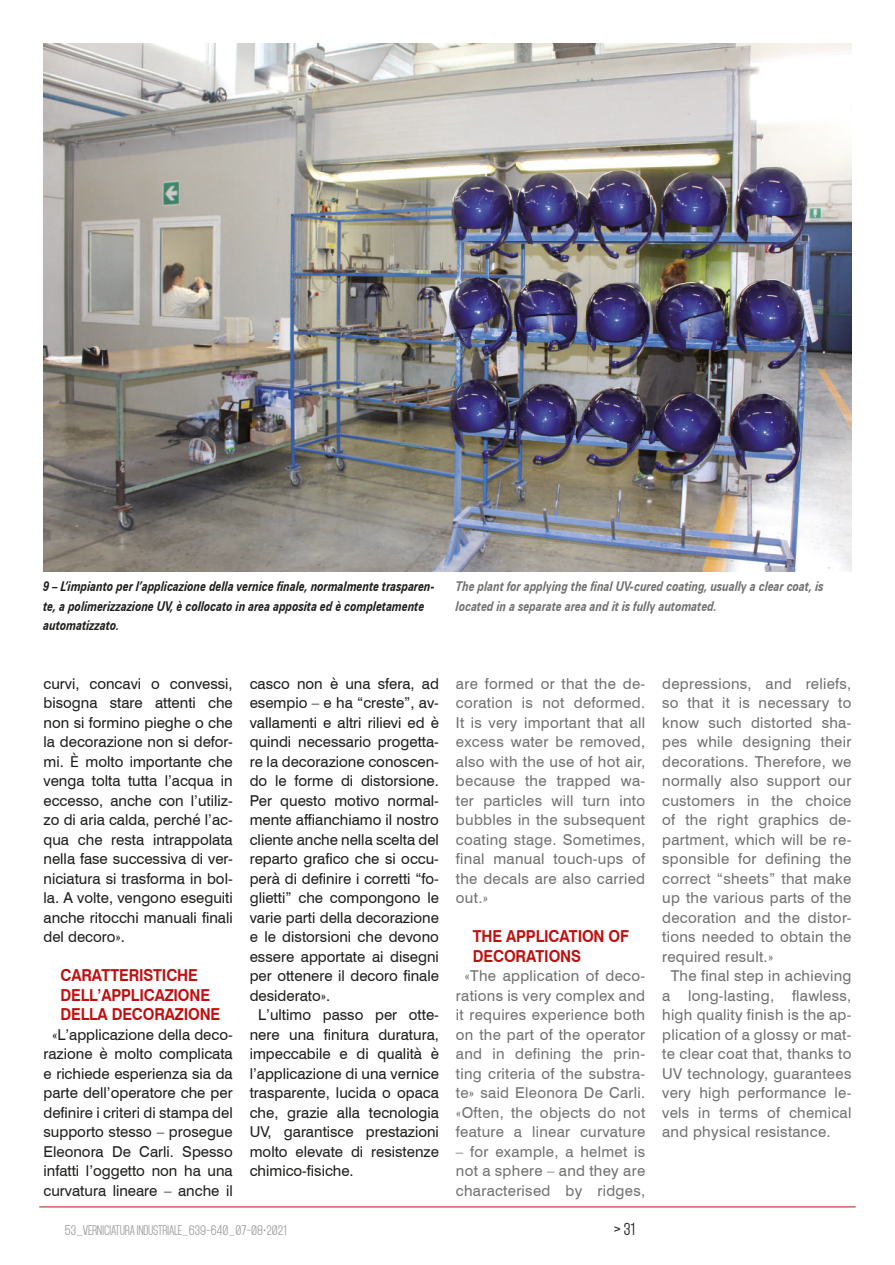
<style>
.page{position:relative;width:895px;height:1265px;background:#fff}
.page>*{position:absolute;margin:0;border:0;box-sizing:border-box;transform-origin:0 0}
.t1{font:700 16.5px/19.5px "Swiss 721 BT";letter-spacing:-.01em;color:#c00e0e;scale:.9 1}
.t2{font:15px/19.5px "Swiss 721 BT";color:#1d1d1b;text-align:justify}
.t3{font:15px/19.5px "Swiss 721 BT";letter-spacing:.02em;color:#70706f;text-align:justify}
.t4{font:15px "Mohave";color:#1d1d1b}
.t5{font:italic 700 13.5px/19.5px "Zurich BT";color:#1d1d1b;scale:.8 1}
.t6{font:italic 700 13.5px/19.5px "Zurich BT";color:#70706f;scale:.8 1}
.t7{font:12px "Mohave";letter-spacing:-.03em;color:#9d9d9d}
.s1{font-family:"Zurich BT"}
.s2{font-family:"Bookman";font-weight:300}
</style>
<div class="page">
<hr style="left:39px;top:1206px;width:817px;height:1px;background:#c00e0e">
<img style="left:44px;top:44px;width:807px;height:528px">
<p class="t5" style="left:44px;top:576px;width:490px">9 – L’impianto per l’applicazione della vernice finale, normalmente trasparen&shy;te, a polimerizzazione UV, è collocato in area apposita ed è completamente automatizzato.</p>
<p class="t6" style="left:456px;top:576px;width:461px">The plant for applying the final UV-cured coating, usually a clear coat, is located in a separate area and it is fully automated.</p>
<p class="t2" style="left:44px;top:674px;width:191px">curvi, concavi o convessi, bisogna stare attenti che non si formino pieghe o che la decorazione non si defor&shy;mi. <span class="s1">È</span> molto importante che venga tolta tutta l’acqua in eccesso, anche con l’utiliz&shy;zo di aria calda, perché l’ac&shy;qua che resta intrappolata nella fase successiva di ver&shy;niciatura si trasforma in bol&shy;la. A volte, vengono eseguiti anche ritocchi manuali finali del decoro<span class="s2">»</span>.</p>
<p class="t1" style="left:61px;top:966px;width:179px">CARATTERISTICHE<br>DELL’APPLICAZIONE<br>DELLA DECORAZIONE</p>
<p class="t2" style="left:44px;top:1025px;width:191px;text-align:center"><span class="s2">«</span>L’applicazione della deco&shy;razione è molto complicata e richiede esperienza sia da parte dell’operatore che per definire i criteri di stampa del supporto stesso – prosegue<br>Eleonora De Carli. Spesso infatti l’oggetto non ha una curvatura lineare – anche il</p>
<p class="t2" style="left:250px;top:674px;width:191px">casco non è una sfera, ad</p>
<p class="t2" style="left:250px;top:693px;width:191px">esempio – e ha “creste”, av-</p>
<p class="t2" style="left:250px;top:713px;width:191px">vallamenti e altri rilievi ed è</p>
<p class="t2" style="left:250px;top:732px;width:191px">quindi necessario progetta-</p>
<p class="t2" style="left:250px;top:752px;width:191px">re la decorazione conoscen-</p>
<p class="t2" style="left:250px;top:771px;width:191px">do le forme di distorsione.</p>
<p class="t2" style="left:250px;top:791px;width:191px">Per questo motivo normal-</p>
<p class="t2" style="left:250px;top:810px;width:191px">mente affianchiamo il nostro</p>
<p class="t2" style="left:250px;top:830px;width:191px">cliente anche nella scelta del</p>
<p class="t2" style="left:250px;top:849px;width:191px">reparto grafico che si occu-</p>
<p class="t2" style="left:250px;top:869px;width:191px">perà di definire i corretti “fo-</p>
<p class="t2" style="left:250px;top:888px;width:191px">glietti” che compongono le</p>
<p class="t2" style="left:250px;top:908px;width:191px">varie parti della decorazione</p>
<p class="t2" style="left:250px;top:927px;width:191px">e le distorsioni che devono</p>
<p class="t2" style="left:250px;top:947px;width:191px">essere apportate ai disegni</p>
<p class="t2" style="left:250px;top:966px;width:191px">per ottenere il decoro finale</p>
<p class="t2" style="left:250px;top:986px;width:82px">desiderato<span class="s2">»</span>.</p>
<p class="t2" style="left:258px;top:1005px;width:182px">L’ultimo passo per otte-</p>
<p class="t2" style="left:250px;top:1025px;width:191px">nere una finitura duratura,</p>
<p class="t2" style="left:250px;top:1044px;width:191px">impeccabile e di qualità è</p>
<p class="t2" style="left:250px;top:1064px;width:191px">l’applicazione di una vernice</p>
<p class="t2" style="left:250px;top:1083px;width:191px">trasparente, lucida o opaca</p>
<p class="t2" style="left:250px;top:1103px;width:191px">che, grazie alla tecnologia</p>
<p class="t2" style="left:250px;top:1122px;width:191px">UV, garantisce prestazioni</p>
<p class="t2" style="left:250px;top:1142px;width:191px">molto elevate di resistenze</p>
<p class="t2" style="left:250px;top:1161px;width:105px">chimico-fisiche.</p>
<p class="t3" style="left:456px;top:674px;width:191px">are formed or that the de&shy;coration is not deformed.<br>It is very important that all excess water be removed, also with the use of hot air, because the trapped wa&shy;ter particles will turn into bubbles in the subsequent coating stage. Sometimes, final manual touch-ups of the decals are also carried out.<span class="s2">»</span></p>
<p class="t1" style="left:473px;top:927px;width:175px">THE APPLICATION OF<br>DECORATIONS</p>
<p class="t3" style="left:456px;top:966px;width:191px;text-align:center"><span class="s2">«</span>The application of deco&shy;rations is very complex and it requires experience both on the part of the operator and in defining the prin&shy;ting criteria of the substra&shy;te<span class="s2">»</span> said Eleonora De Carli. <span class="s2">«</span>Often, the objects do not feature a linear curvature</p>
<p class="t3" style="left:456px;top:1142px;width:191px">– for example, a helmet is not a sphere – and they are characterised by ridges,</p>
<p class="t3" style="left:662px;top:674px;width:191px">depressions, and reliefs,</p>
<p class="t3" style="left:662px;top:693px;width:191px">so that it is necessary to</p>
<p class="t3" style="left:662px;top:713px;width:191px">know such distorted sha-</p>
<p class="t3" style="left:662px;top:732px;width:191px">pes while designing their</p>
<p class="t3" style="left:662px;top:752px;width:191px">decorations. Therefore, we</p>
<p class="t3" style="left:662px;top:771px;width:191px">normally also support our</p>
<p class="t3" style="left:662px;top:791px;width:191px">customers in the choice</p>
<p class="t3" style="left:662px;top:810px;width:191px">of the right graphics de-</p>
<p class="t3" style="left:662px;top:830px;width:191px">partment, which will be re-</p>
<p class="t3" style="left:662px;top:849px;width:191px">sponsible for defining the</p>
<p class="t3" style="left:662px;top:869px;width:191px">correct “sheets” that make</p>
<p class="t3" style="left:662px;top:888px;width:191px">up the various parts of the</p>
<p class="t3" style="left:662px;top:908px;width:191px">decoration and the distor-</p>
<p class="t3" style="left:662px;top:927px;width:191px">tions needed to obtain the</p>
<p class="t3" style="left:662px;top:947px;width:113px">required result.<span class="s2">»</span></p>
<p class="t3" style="left:671px;top:966px;width:182px">The final step in achieving</p>
<p class="t3" style="left:662px;top:986px;width:191px">a long-lasting, flawless,</p>
<p class="t3" style="left:662px;top:1005px;width:191px">high quality finish is the ap-</p>
<p class="t3" style="left:662px;top:1025px;width:191px">plication of a glossy or mat-</p>
<p class="t3" style="left:662px;top:1044px;width:191px">te clear coat that, thanks to</p>
<p class="t3" style="left:662px;top:1064px;width:191px">UV technology, guarantees</p>
<p class="t3" style="left:662px;top:1083px;width:191px">very high performance le-</p>
<p class="t3" style="left:662px;top:1103px;width:191px">vels in terms of chemical</p>
<p class="t3" style="left:662px;top:1122px;width:170px">and physical resistance.</p>
<p class="t7" style="left:65px;top:1222px;width:223px">53_VERNICIATURA INDUSTRIALE_639-640_07-08•2021</p>
<p class="t4" style="left:614px;top:1220px;width:22px">&gt; 31</p>
</div>
